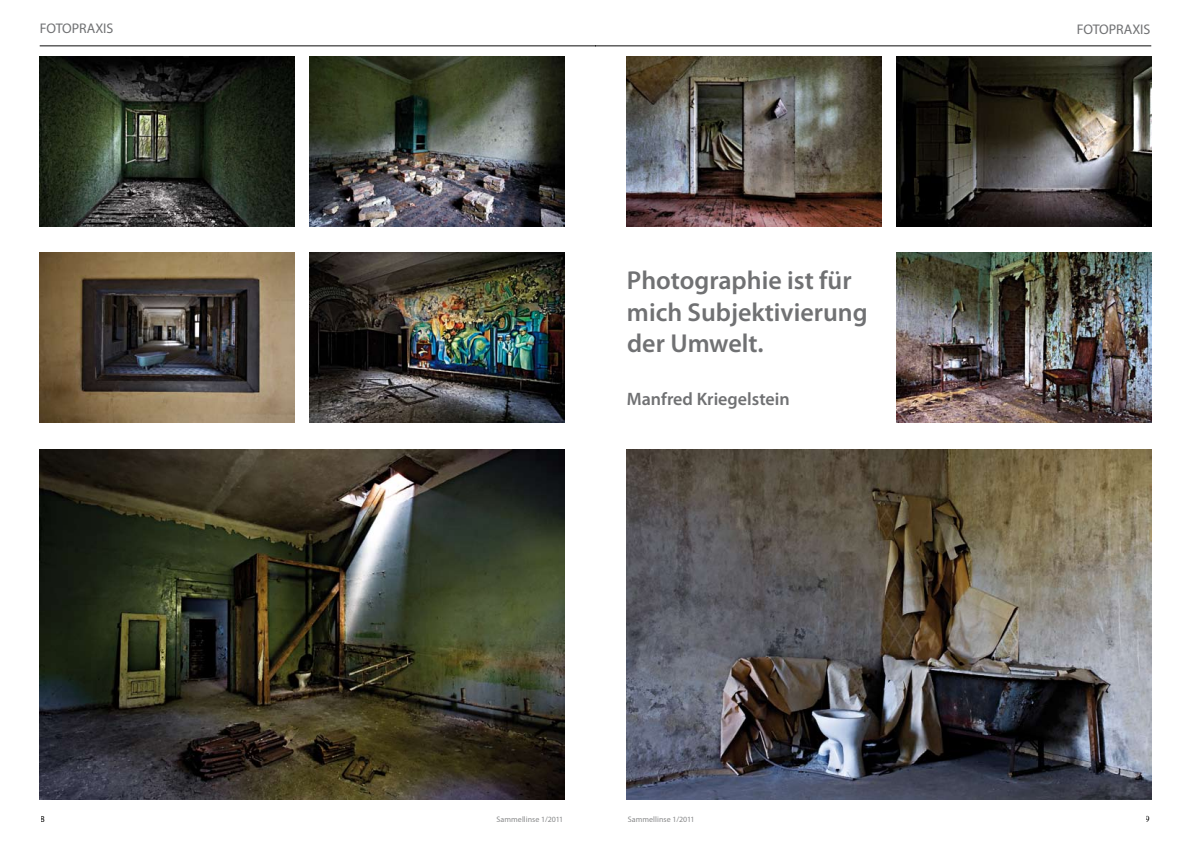
<style>
.page{position:relative;width:1191px;height:842px;background:#fff}
.page>*{position:absolute;margin:0;border:0;box-sizing:border-box;transform-origin:0 0}
.t1{font:600 26px/31.2px "Myriad Pro";color:#707173}
.t2{font:600 18px "Myriad Pro";color:#707173}
.t3{font:14px "Myriad Pro";letter-spacing:-.015em;color:#707173}
.t4{font:9px "Myriad Pro";color:#000}
.t5{font:9px "Times New Roman";color:#000}
.t6{font:8px "Myriad Pro";letter-spacing:.01em;color:#878889}
</style>
<div class="page">
<hr style="left:40px;top:45px;width:555px;height:1px;background:#000">
<hr style="left:595px;top:45px;width:556px;height:1px;background:#000">
<img style="left:40px;top:57px;width:255px;height:170px">
<img style="left:309px;top:57px;width:255px;height:170px">
<img style="left:626px;top:57px;width:256px;height:170px">
<img style="left:896px;top:57px;width:255px;height:170px">
<img style="left:896px;top:252px;width:255px;height:170px">
<img style="left:309px;top:252px;width:255px;height:170px">
<img style="left:40px;top:450px;width:524px;height:349px">
<img style="left:626px;top:450px;width:525px;height:349px">
<img style="left:40px;top:252px;width:255px;height:170px">
<p class="t3" style="left:40px;top:20px;width:75px">FOTOPRAXIS</p>
<p class="t3" style="left:1076px;top:21px;width:75px">FOTOPRAXIS</p>
<p class="t1" style="left:627px;top:264px;width:242px">Photographie ist für mich Subjektivierung der Umwelt.</p>
<p class="t2" style="left:627px;top:387px;width:164px">Manfred Kriegelstein</p>
<p class="t4" style="left:41px;top:813px;width:6px">8</p>
<p class="t6" style="left:496px;top:814px;width:68px">Sammellinse 1/2011</p>
<p class="t6" style="left:627px;top:814px;width:68px">Sammellinse 1/2011</p>
<p class="t5" style="left:1145px;top:813px;width:6px">9</p>
</div>
